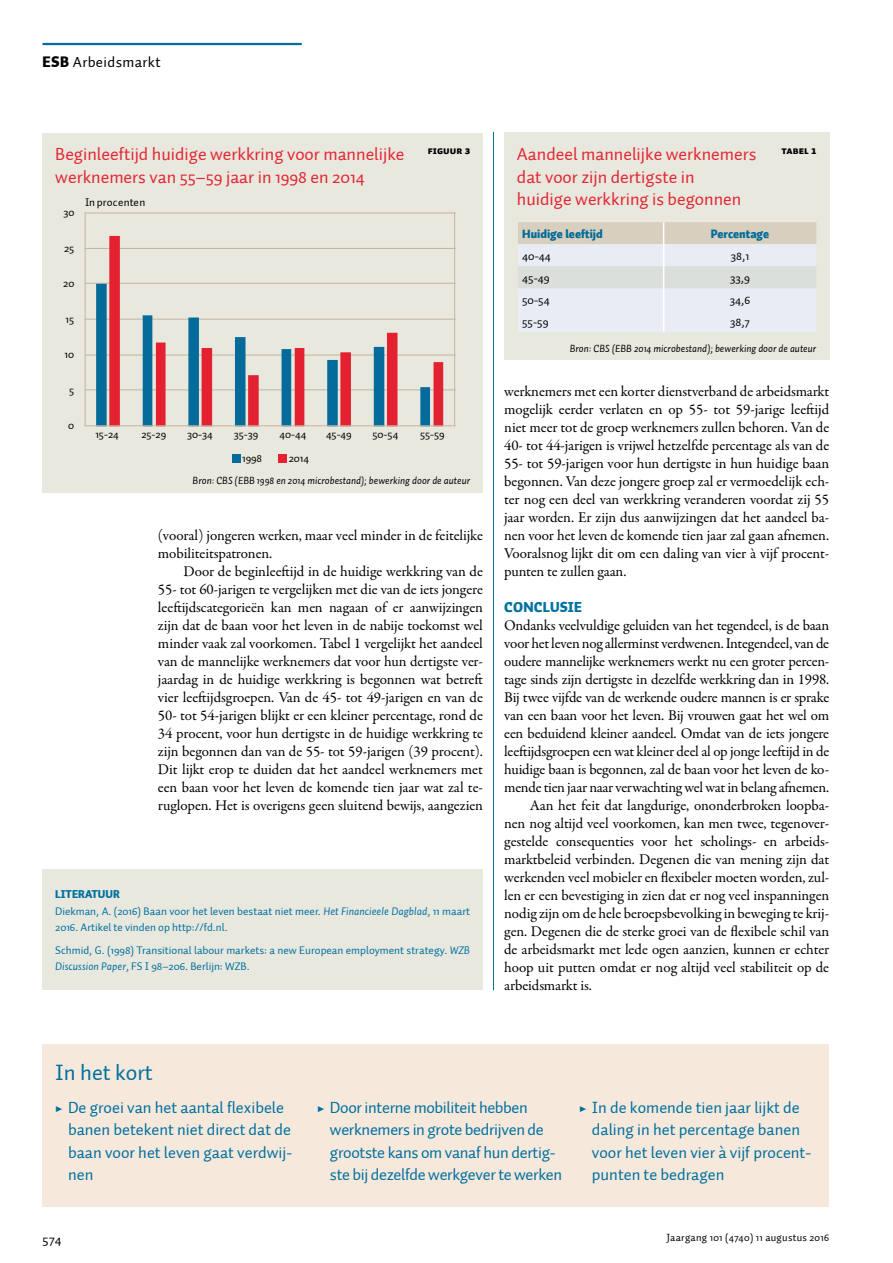
<style>
.page{position:relative;width:893px;height:1263px;background:#fff}
.page>*{position:absolute;margin:0;border:0;box-sizing:border-box;transform-origin:0 0}
.t1{font:22.5px "Auto 1";color:#006f9f}
.t2{font:18px/22.5px "Auto 1";color:#e32632}
.t3{font:16.5px/22.5px "Auto 1";color:#006f9f}
.t4{font:16.5px/22.5px "Auto 1";letter-spacing:-.02em;color:#006f9f}
.t5{font:15px/18px "Garamond Premr Pro";letter-spacing:-.015em;color:#000;text-align:justify}
.t6{font:15px "Auto 1";letter-spacing:.025em;color:#000}
.t7{font:900 14.25px "Auto 1";letter-spacing:.01em;color:#00719f}
.t8{font:13.5px "Auto 1";color:#000}
.t9{font:12px "Auto 1";color:#010101}
.t10{font:900 12px "Auto 1";color:#006b98}
.t11{font:11.25px/16.5px "Auto 1";color:#00719f}
.t12{font:11.25px "Auto 1";letter-spacing:-.005em;color:#000101}
.t13{font:11.25px "Auto 1";letter-spacing:.015em;color:#000101}
.t14{font:italic 10.5px "Auto 1";color:#000}
.t15{font:10.5px "Auto 1";letter-spacing:.025em;color:#000}
.t16{font:10.5px "Auto 1 Black Sm Cp";color:#000}
.s1{font-weight:900}
.s2{font-style:italic}
.s3{font-family:"Garamond Premr Pro";font-weight:700}
</style>
<div class="page">
<hr style="left:43px;top:43px;width:259px;height:2px;background:#006f9f">
<div style="left:42px;top:1044px;width:787px;height:162px;background:#f6e9dc"></div>
<div style="left:504px;top:133px;width:325px;height:227px;background:#e9e8df"></div>
<div style="left:43px;top:133px;width:440px;height:359px;background:#e9e8df"></div>
<hr style="left:85px;top:248px;width:370px;height:1px;background:#c2b59b">
<hr style="left:85px;top:283px;width:370px;height:1px;background:#c2b59b">
<hr style="left:85px;top:319px;width:370px;height:1px;background:#c2b59b">
<hr style="left:85px;top:355px;width:370px;height:1px;background:#c2b59b">
<hr style="left:85px;top:390px;width:370px;height:1px;background:#c2b59b">
<svg style="left:96px;top:284px;width:13px;height:141px;fill:#046b9b"></svg>
<svg style="left:109px;top:236px;width:334px;height:189px"></svg>
<hr style="left:85px;top:425px;width:370px;height:1px;background:#c2b59b">
<hr style="left:85px;top:213px;width:370px;height:1px;background:#c2b59b">
<div style="left:232px;top:454px;width:9px;height:9px;background:#046b9b"></div>
<div style="left:279px;top:454px;width:8px;height:9px;background:#e32130"></div>
<hr style="left:454px;top:213px;width:1px;height:213px;background:#c2b59b">
<hr style="left:85px;top:213px;width:1px;height:213px;background:#c2b59b">
<div style="left:42px;top:870px;width:441px;height:120px;background:#e9e8df"></div>
<hr style="left:493px;top:132px;width:1px;height:858px;background:#006f9f">
<svg style="left:518px;top:222px;width:298px;height:110px"></svg>
<p class="t6" style="left:43px;top:53px;width:120px"><span class="s1">ESB</span> Arbeidsmarkt</p>
<p class="t2" style="left:55px;top:143px;width:351px">Beginleeftijd huidige werkkring voor mannelijke werknemers van 55–59 jaar in 1998 en 2014</p>
<p class="t16" style="left:428px;top:145px;width:44px">FIGUUR 3</p>
<p class="t12" style="left:63px;top:205px;width:13px">30</p>
<p class="t12" style="left:64px;top:241px;width:12px">25</p>
<p class="t12" style="left:63px;top:276px;width:13px">20</p>
<p class="t13" style="left:85px;top:195px;width:62px">In procenten</p>
<p class="t12" style="left:66px;top:312px;width:10px">15</p>
<p class="t12" style="left:65px;top:347px;width:11px">10</p>
<p class="t12" style="left:69px;top:383px;width:7px">5</p>
<p class="t12" style="left:68px;top:418px;width:8px">0</p>
<p class="t12" style="left:95px;top:427px;width:25px">15-24</p>
<p class="t12" style="left:141px;top:427px;width:26px">25-29</p>
<p class="t12" style="left:187px;top:427px;width:27px">30-34</p>
<p class="t12" style="left:234px;top:427px;width:26px">35-39</p>
<p class="t12" style="left:280px;top:427px;width:28px">40-44</p>
<p class="t12" style="left:326px;top:427px;width:27px">45-49</p>
<p class="t12" style="left:373px;top:427px;width:27px">50-54</p>
<p class="t12" style="left:420px;top:427px;width:26px">55-59</p>
<p class="t12" style="left:242px;top:451px;width:21px">1998</p>
<p class="t12" style="left:289px;top:451px;width:22px">2014</p>
<p class="t14" style="left:193px;top:474px;width:279px">Bron: CBS (EBB 1998 en 2014 microbestand); bewerking door de auteur</p>
<p class="t5" style="left:158px;top:527px;width:326px">(vooral) jongeren werken, maar veel minder in de feitelijke mobiliteitspatronen.</p>
<p class="t5" style="left:158px;top:563px;width:327px;text-indent:26px">Door de beginleeftijd in de huidige werkkring van de 55- tot 60-jarigen te vergelijken met die van de iets jongere leeftijdscategorieën kan men nagaan of er aanwijzingen zijn dat de baan voor het leven in de nabije toekomst wel minder vaak zal voorkomen. Tabel 1 vergelijkt het aandeel van de mannelijke werknemers dat voor hun dertigste ver&shy;jaardag in de huidige werkkring is begonnen wat betreft vier leeftijdsgroepen. Van de 45- tot 49-jarigen en van de 50- tot 54-jarigen blijkt er een kleiner percentage, rond de 34 procent, voor hun dertigste in de huidige werkkring te zijn begonnen dan van de 55- tot 59-jarigen (39 procent).<br>Dit lijkt erop te duiden dat het aandeel werknemers met een baan voor het leven de komende tien jaar wat zal te&shy;ruglopen. Het is overigens geen sluitend bewijs, aangezien</p>
<p class="t11" style="left:55px;top:886px;width:416px"><span class="s1">LITERATUUR<br></span>Diekman, A. (2016) Baan voor het leven bestaat niet meer. <span class="s2">Het Financieele Dagblad</span>, 11 maart<br>2016. Artikel te vinden op http://fd.nl.</p>
<p class="t11" style="left:55px;top:942px;width:416px">Schmid, G. (1998) Transitional labour markets: a new European employment strategy. <span class="s2">WZB<br>Discussion Paper</span>, FS I 98–206. Berlijn: WZB.</p>
<p class="t2" style="left:517px;top:143px;width:241px">Aandeel mannelijke werknemers dat voor zijn dertigste in<br>huidige werkkring is begonnen</p>
<p class="t16" style="left:782px;top:145px;width:36px">TABEL 1</p>
<p class="t10" style="left:522px;top:226px;width:82px">Huidige leeftijd</p>
<p class="t10" style="left:711px;top:226px;width:60px">Percentage</p>
<p class="t9" style="left:522px;top:248px;width:30px">40-44</p>
<p class="t9" style="left:731px;top:248px;width:20px">38,1</p>
<p class="t9" style="left:522px;top:270px;width:29px">45-49</p>
<p class="t9" style="left:730px;top:270px;width:21px">33,9</p>
<p class="t9" style="left:522px;top:292px;width:29px">50-54</p>
<p class="t9" style="left:730px;top:292px;width:22px">34,6</p>
<p class="t9" style="left:522px;top:314px;width:28px">55-59</p>
<p class="t9" style="left:730px;top:314px;width:21px">38,7</p>
<p class="t14" style="left:570px;top:341px;width:248px">Bron: CBS (EBB 2014 microbestand); bewerking door de auteur</p>
<p class="t5" style="left:504px;top:383px;width:327px">werknemers met een korter dienstverband de arbeidsmarkt mogelijk eerder verlaten en op 55- tot 59-jarige leeftijd niet meer tot de groep werknemers zullen behoren. Van de 40- tot 44-jarigen is vrijwel hetzelfde percentage als van de 55- tot 59-jarigen voor hun dertigste in hun huidige baan begonnen. Van deze jongere groep zal er vermoedelijk ech&shy;ter nog een deel van werkkring veranderen voordat zij 55 jaar worden. Er zijn dus aanwijzingen dat het aandeel ba&shy;nen voor het leven de komende tien jaar zal gaan afnemen.<br>Vooralsnog lijkt dit om een daling van vier à vijf procent&shy;punten te zullen gaan.</p>
<p class="t7" style="left:504px;top:598px;width:79px">CONCLUSIE</p>
<p class="t5" style="left:504px;top:617px;width:326px">Ondanks veelvuldige geluiden van het tegendeel, is de baan</p>
<p class="t5" style="left:504px;top:635px;width:326px">voor het leven nog allerminst verdwenen. Integendeel, van de</p>
<p class="t5" style="left:504px;top:653px;width:326px">oudere mannelijke werknemers werkt nu een groter percen-</p>
<p class="t5" style="left:504px;top:671px;width:326px">tage sinds zijn dertigste in dezelfde werkkring dan in 1998.</p>
<p class="t5" style="left:504px;top:689px;width:327px">Bij twee vijfde van de werkende oudere mannen is er sprake</p>
<p class="t5" style="left:504px;top:707px;width:327px">van een baan voor het leven. Bij vrouwen gaat het wel om</p>
<p class="t5" style="left:504px;top:725px;width:326px">een beduidend kleiner aandeel. Omdat van de iets jongere</p>
<p class="t5" style="left:504px;top:743px;width:327px">leeftijdsgroepen een wat kleiner deel al op jonge leeftijd in de</p>
<p class="t5" style="left:504px;top:761px;width:326px">huidige baan is begonnen, zal de baan voor het leven de ko-</p>
<p class="t5" style="left:504px;top:779px;width:327px">mende tien jaar naar verwachting wel wat in belang afnemen.</p>
<p class="t5" style="left:530px;top:797px;width:301px">Aan het feit dat langdurige, ononderbroken loopba-</p>
<p class="t5" style="left:504px;top:815px;width:326px">nen nog altijd veel voorkomen, kan men twee, tegenover-</p>
<p class="t5" style="left:504px;top:833px;width:326px">gestelde consequenties voor het scholings- en arbeids-</p>
<p class="t5" style="left:504px;top:851px;width:326px">marktbeleid verbinden. Degenen die van mening zijn dat</p>
<p class="t5" style="left:504px;top:869px;width:326px">werkenden veel mobieler en flexibeler moeten worden, zul-</p>
<p class="t5" style="left:504px;top:887px;width:326px">len er een bevestiging in zien dat er nog veel inspanningen</p>
<p class="t5" style="left:504px;top:905px;width:326px">nodig zijn om de hele beroepsbevolking in beweging te krij-</p>
<p class="t5" style="left:504px;top:923px;width:326px">gen. Degenen die de sterke groei van de flexibele schil van</p>
<p class="t5" style="left:504px;top:941px;width:326px">de arbeidsmarkt met lede ogen aanzien, kunnen er echter</p>
<p class="t5" style="left:504px;top:959px;width:326px">hoop uit putten omdat er nog altijd veel stabiliteit op de</p>
<p class="t5" style="left:504px;top:977px;width:89px">arbeidsmarkt is.</p>
<h1 class="t1" style="left:55px;top:1058px;width:99px">In het kort</h1>
<p class="t3" style="left:68px;top:1096px;width:226px;text-indent:-13px"><span class="s3">▶</span> De groei van het aantal flexibele banen betekent niet direct dat de baan voor het leven gaat verdwij&shy;nen</p>
<p class="t4" style="left:330px;top:1096px;width:234px;text-indent:-13px"><span class="s3">▶</span> Door interne mobiliteit hebben werknemers in grote bedrijven de grootste kans om vanaf hun dertig&shy;ste bij dezelfde werkgever te werken</p>
<p class="t3" style="left:592px;top:1096px;width:221px;text-indent:-13px"><span class="s3">▶</span> In de komende tien jaar lijkt de daling in het percentage banen voor het leven vier à vijf procent&shy;punten te bedragen</p>
<p class="t8" style="left:43px;top:1231px;width:21px">574</p>
<p class="t15" style="left:667px;top:1231px;width:164px">Jaargang 101 (4740) 11 augustus 2016</p>
</div>
